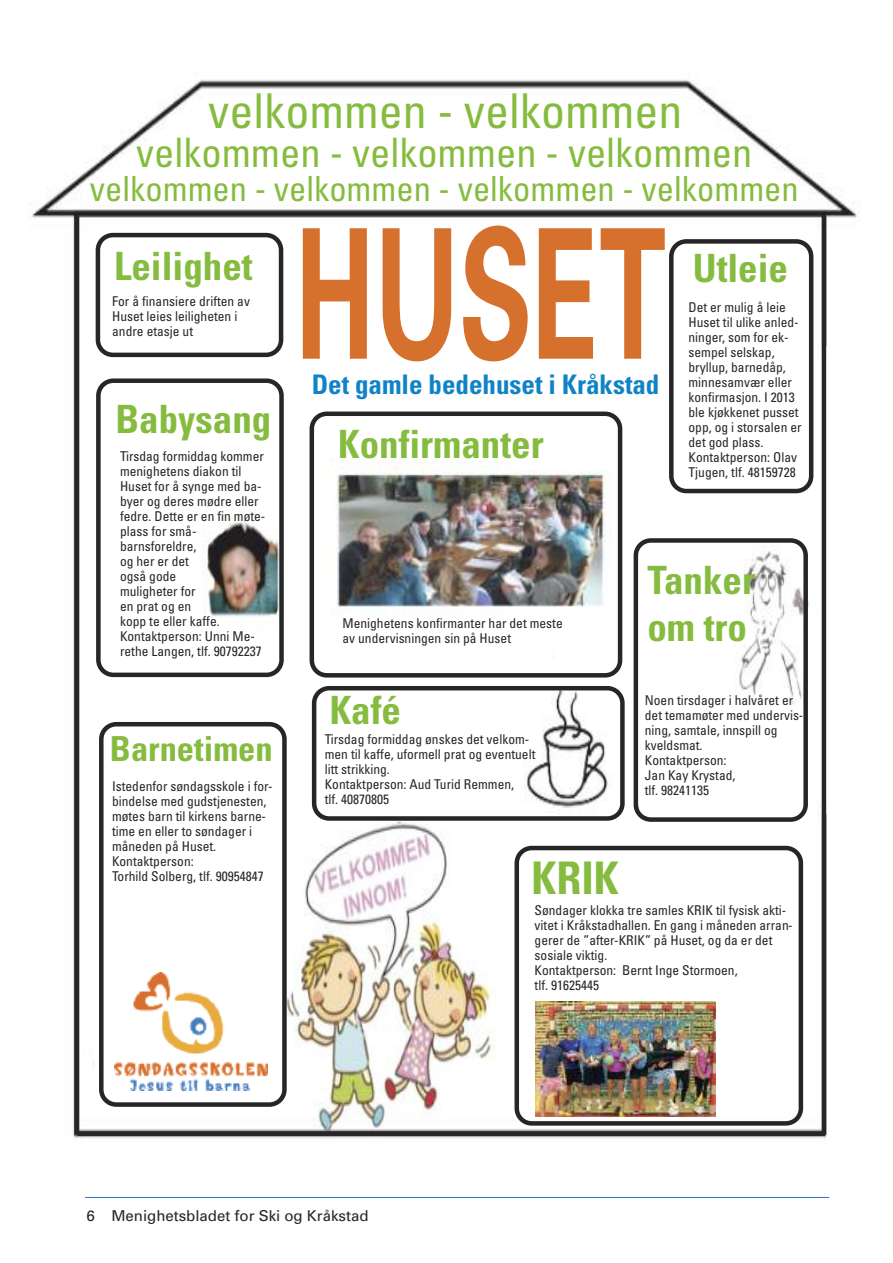
<style>
.page{position:relative;width:893px;height:1263px;background:#fff}
.page>*{position:absolute;margin:0;border:0;box-sizing:border-box;transform-origin:0 0}
.t1{font:700 180.6px "Univers";color:#d6702d;scale:.61 1}
.t2{font:condensed 48px "Univers";color:#85bc3f}
.t3{font:700 condensed 45px "Univers";color:#85bc3f}
.t4{font:condensed 40.5px "Univers";color:#85bc3f}
.t5{font:700 condensed 39px/46.8px "Univers";color:#85bc3f}
.t6{font:condensed 34.5px "Univers";color:#85bc3f}
.t7{font:700 condensed 34.5px "Univers";color:#85bc3f}
.t8{font:700 condensed 27px "Univers";color:#1083c6}
.t9{font:15px "Univers";color:#272627}
.t10{font:condensed 13.5px/15px "Univers";color:#272627}
</style>
<div class="page">
<hr style="left:85px;top:1197px;width:744px;height:1px;background:#2d72cc">
<img style="left:30px;top:78px;width:827px;height:1061px">
<svg style="left:96px;top:233px;width:187px;height:124px"></svg>
<svg style="left:99px;top:722px;width:188px;height:385px"></svg>
<svg style="left:96px;top:378px;width:188px;height:299px"></svg>
<img style="left:310px;top:411px;width:312px;height:266px">
<svg style="left:312px;top:686px;width:313px;height:135px"></svg>
<svg style="left:634px;top:538px;width:174px;height:284px"></svg>
<svg style="left:514px;top:846px;width:289px;height:280px"></svg>
<svg style="left:669px;top:239px;width:144px;height:254px"></svg>
<img style="left:536px;top:1002px;width:179px;height:115px">
<hr style="left:75px;top:216px;width:4px;height:918px;background:#272627">
<div style="left:77px;top:1131px;width:748px;height:5px;background:#272627"></div>
<hr style="left:822px;top:216px;width:4px;height:919px;background:#272627">
<h2 class="t2" style="left:208px;top:93px;width:476px">velkommen - velkommen</h2>
<h3 class="t4" style="left:136px;top:138px;width:618px">velkommen - velkommen - velkommen</h3>
<h3 class="t6" style="left:90px;top:176px;width:710px">velkommen - velkommen - velkommen - velkommen</h3>
<h3 class="t5" style="left:114px;top:246px;width:140px">Leilighet</h3>
<p class="t10" style="left:112px;top:295px;width:139px">For å finansiere driften av<br>Huset leies leiligheten i andre etasje ut</p>
<h3 class="t5" style="left:115px;top:399px;width:157px">Babysang</h3>
<p class="t10" style="left:120px;top:449px;width:147px">Tirsdag formiddag kommer menighetens diakon til<br>Huset for å synge med ba&shy;byer og deres mødre eller fedre. Dette er en fin møte&shy;plass for små&shy;barnsforeldre,<br>og her er det<br>også gode<br>muligheter for<br>en prat og en<br>kopp te eller kaffe.<br>Kontaktperson: Unni Me&shy;rethe Langen, tlf. 90792237</p>
<h3 class="t7" style="left:110px;top:736px;width:164px">Barnetimen</h3>
<p class="t10" style="left:112px;top:780px;width:162px">Istedenfor søndagsskole i for&shy;bindelse med gudstjenesten, møtes barn til kirkens barne&shy;time en eller to søndager i måneden på Huset.<br>Kontaktperson:<br>Torhild Solberg, tlf. 90954847</p>
<h1 class="t1" style="left:295px;top:228px;width:610px">HUSET</h1>
<h3 class="t8" style="left:312px;top:374px;width:349px">Det gamle bedehuset i Kråkstad</h3>
<h3 class="t5" style="left:338px;top:424px;width:207px">Konfirmanter</h3>
<h3 class="t5" style="left:693px;top:248px;width:97px">Utleie</h3>
<p class="t10" style="left:688px;top:300px;width:115px">Det er mulig å leie<br>Huset til ulike anled&shy;ninger, som for ek&shy;sempel selskap, bryllup, barnedåp, minnesamvær eller konfirmasjon. I 2013 ble kjøkkenet pusset opp, og i storsalen er det god plass.<br>Kontaktperson: Olav<br>Tjugen, tlf. 48159728</p>
<p class="t10" style="left:342px;top:616px;width:222px">Menighetens konfirmanter har det meste av undervisningen sin på Huset</p>
<h3 class="t5" style="left:330px;top:690px;width:73px">Kafé</h3>
<p class="t10" style="left:325px;top:733px;width:212px">Tirsdag formiddag ønskes det velkom&shy;men til kaffe, uformell prat og eventuelt litt strikking.<br>Kontaktperson: Aud Turid Remmen,<br>tlf. 40870805</p>
<h3 class="t3" style="left:531px;top:862px;width:89px">KRIK</h3>
<h3 class="t5" style="left:647px;top:560px;width:109px">Tanker om tro</h3>
<p class="t10" style="left:645px;top:694px;width:160px">Noen tirsdager i halvåret er det temamøter med undervis&shy;ning, samtale, innspill og kveldsmat.<br>Kontaktperson:<br>Jan Kay Krystad,<br>tlf. 98241135</p>
<p class="t10" style="left:535px;top:903px;width:260px">Søndager klokka tre samles KRIK til fysisk akti&shy;vitet i Kråkstadhallen. En gang i måneden arran&shy;gerer de ”after-KRIK” på Huset, og da er det sosiale viktig.<br>Kontaktperson: Bernt Inge Stormoen,<br>tlf. 91625445</p>
<p class="t9" style="left:86px;top:1211px;width:284px">6 Menighetsbladet for Ski og Kråkstad</p>
</div>
